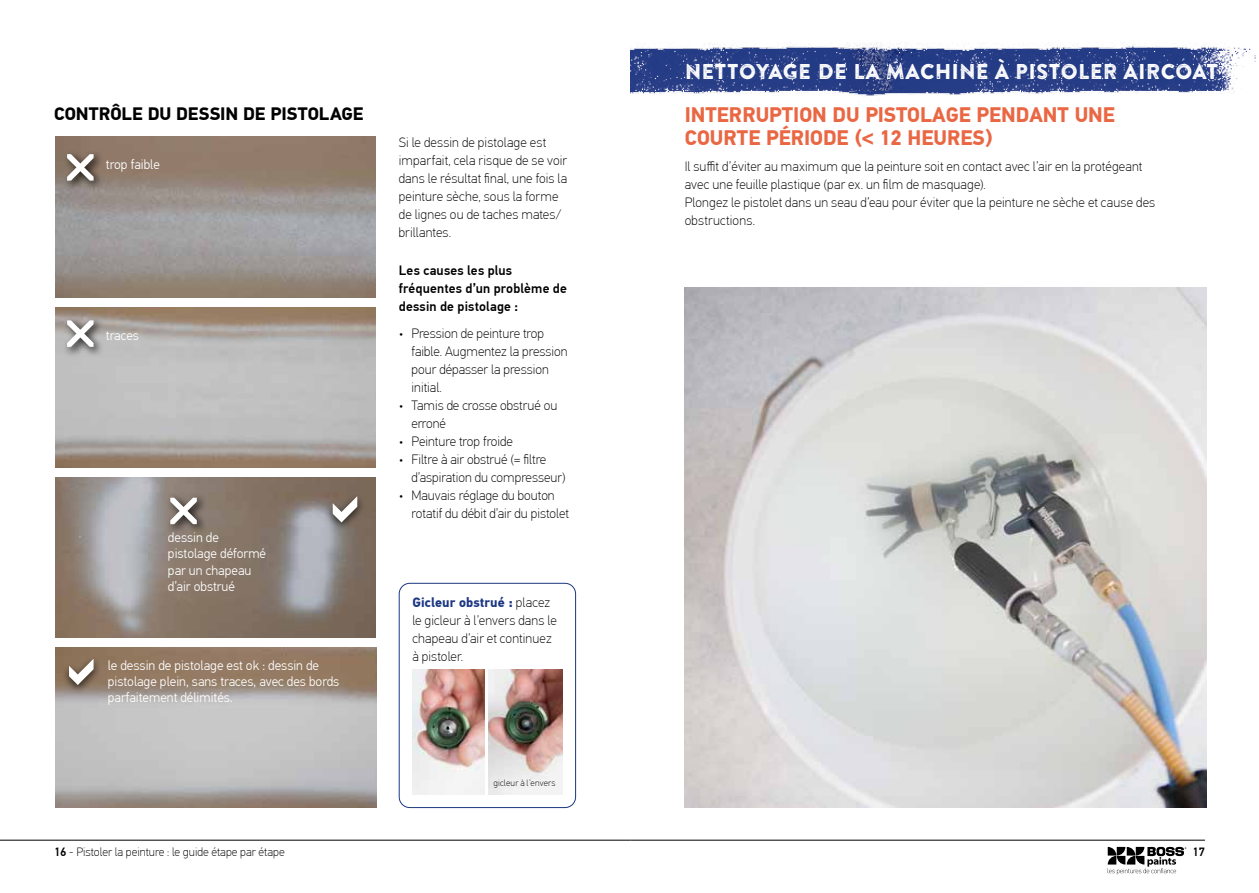
<style>
.page{position:relative;width:1259px;height:893px;background:#fff}
.page>*{position:absolute;margin:0;border:0;box-sizing:border-box;transform-origin:0 0}
.t1{font:21.45px "Brandon Printed Two";color:#fff}
.t2{font:700 21px/22.5px "PF Din Text Pro";color:#ea6744}
.t3{font:700 18px "PF Din Text Pro";letter-spacing:-.005em;color:#000}
.t4{font:100 13.5px/18px "PF Din Text Pro";letter-spacing:.005em;color:#000}
.t5{font:300 13.5px/16.2px "PF Din Text Pro";color:#fff}
.t6{font:500 13.5px/18px "PF Din Text Pro";letter-spacing:.015em;color:#000}
.t7{font:100 12px "PF Din Text Pro";color:#000}
.t8{font:500 12px "PF Din Text Pro";color:#000}
.t9{font:100 9px "PF Din Text Pro";letter-spacing:.02em;color:#000}
.s1{font-weight:700;color:#1b3782}
.s2{font-weight:500}
</style>
<div class="page">
<img style="left:685px;top:287px;width:521px;height:521px">
<img style="left:955px;top:44px;width:301px;height:51px">
<img style="left:630px;top:42px;width:325px;height:54px">
<img style="left:55px;top:477px;width:320px;height:161px">
<img style="left:56px;top:137px;width:319px;height:160px">
<img style="left:56px;top:307px;width:319px;height:160px">
<img style="left:55px;top:647px;width:321px;height:161px">
<div style="left:324px;top:493px;width:41px;height:39px;background:#000;opacity:.75"></div>
<svg style="left:333px;top:496px;width:24px;height:26px"></svg>
<div style="left:61px;top:655px;width:41px;height:40px;background:#000;opacity:.75"></div>
<svg style="left:69px;top:659px;width:25px;height:26px"></svg>
<div style="left:62px;top:149px;width:42px;height:43px;background:#000;opacity:.84"></div>
<svg style="left:67px;top:154px;width:27px;height:27px"></svg>
<div style="left:62px;top:316px;width:42px;height:42px;background:#000;opacity:.84"></div>
<svg style="left:67px;top:320px;width:27px;height:27px"></svg>
<div style="left:166px;top:493px;width:42px;height:42px;background:#000;opacity:.84"></div>
<svg style="left:170px;top:498px;width:27px;height:26px"></svg>
<img style="left:488px;top:669px;width:74px;height:125px">
<img style="left:413px;top:669px;width:72px;height:125px">
<div style="left:399px;top:583px;width:177px;height:225px;border:1px solid #1b3782;border-radius:11px"></div>
<hr style="left:0;top:840px;width:630px;height:1px;background:#000">
<hr style="left:630px;top:840px;width:575px;height:1px;background:#000">
<svg style="left:1107px;top:847px;width:79px;height:27px"></svg>
<h3 class="t3" style="left:54px;top:103px;width:311px">CONTRÔLE DU DESSIN DE PISTOLAGE</h3>
<p class="t5" style="left:106px;top:156px;width:55px">trop faible</p>
<p class="t5" style="left:106px;top:327px;width:35px">traces</p>
<p class="t5" style="left:168px;top:530px;width:100px">dessin de pistolage déformé par un chapeau d’air obstrué</p>
<p class="t5" style="left:108px;top:657px;width:233px">le dessin de pistolage est ok : dessin de pistolage plein, sans traces, avec des bords parfaitement délimités.</p>
<p class="t4" style="left:399px;top:133px;width:170px">Si le dessin de pistolage est imparfait, cela risque de se voir dans le résultat final, une fois la peinture sèche, sous la forme de lignes ou de taches mates/ brillantes.</p>
<p class="t6" style="left:399px;top:262px;width:170px">Les causes les plus fréquentes d’un problème de dessin de pistolage :</p>
<p class="t4" style="left:411px;top:324px;width:158px;text-indent:-13px">• Pression de peinture trop faible. Augmentez la pression pour dépasser la pression initial.</p>
<p class="t4" style="left:411px;top:396px;width:147px;text-indent:-13px">• Tamis de crosse obstrué ou erroné</p>
<p class="t4" style="left:399px;top:432px;width:116px">• Peinture trop froide</p>
<p class="t4" style="left:411px;top:450px;width:155px;text-indent:-13px">• Filtre à air obstrué (= filtre d’aspiration du compresseur)</p>
<p class="t4" style="left:411px;top:486px;width:159px;text-indent:-13px">• Mauvais réglage du bouton rotatif du débit d’air du pistolet</p>
<p class="t4" style="left:412px;top:593px;width:146px"><span class="s1">Gicleur obstrué :</span> placez le gicleur à l’envers dans le chapeau d’air et continuez à pistoler.</p>
<p class="t9" style="left:493px;top:778px;width:64px">gicleur à l’envers</p>
<h1 class="t1" style="left:685px;top:58px;width:535px">NETTOYAGE DE LA MACHINE À PISTOLER AIRCOAT</h1>
<h2 class="t2" style="left:685px;top:104px;width:432px">INTERRUPTION DU PISTOLAGE PENDANT UNE<br>COURTE PÉRIODE (&lt; 12 HEURES)</h2>
<p class="t4" style="left:685px;top:158px;width:472px">Il suffit d’éviter au maximum que la peinture soit en contact avec l’air en la protégeant avec une feuille plastique (par ex. un film de masquage).<br>Plongez le pistolet dans un seau d’eau pour éviter que la peinture ne sèche et cause des obstructions.</p>
<p class="t7" style="left:54px;top:845px;width:232px"><span class="s2">16</span> - Pistoler la peinture : le guide étape par étape</p>
<p class="t8" style="left:1192px;top:844px;width:14px">17</p>
</div>
